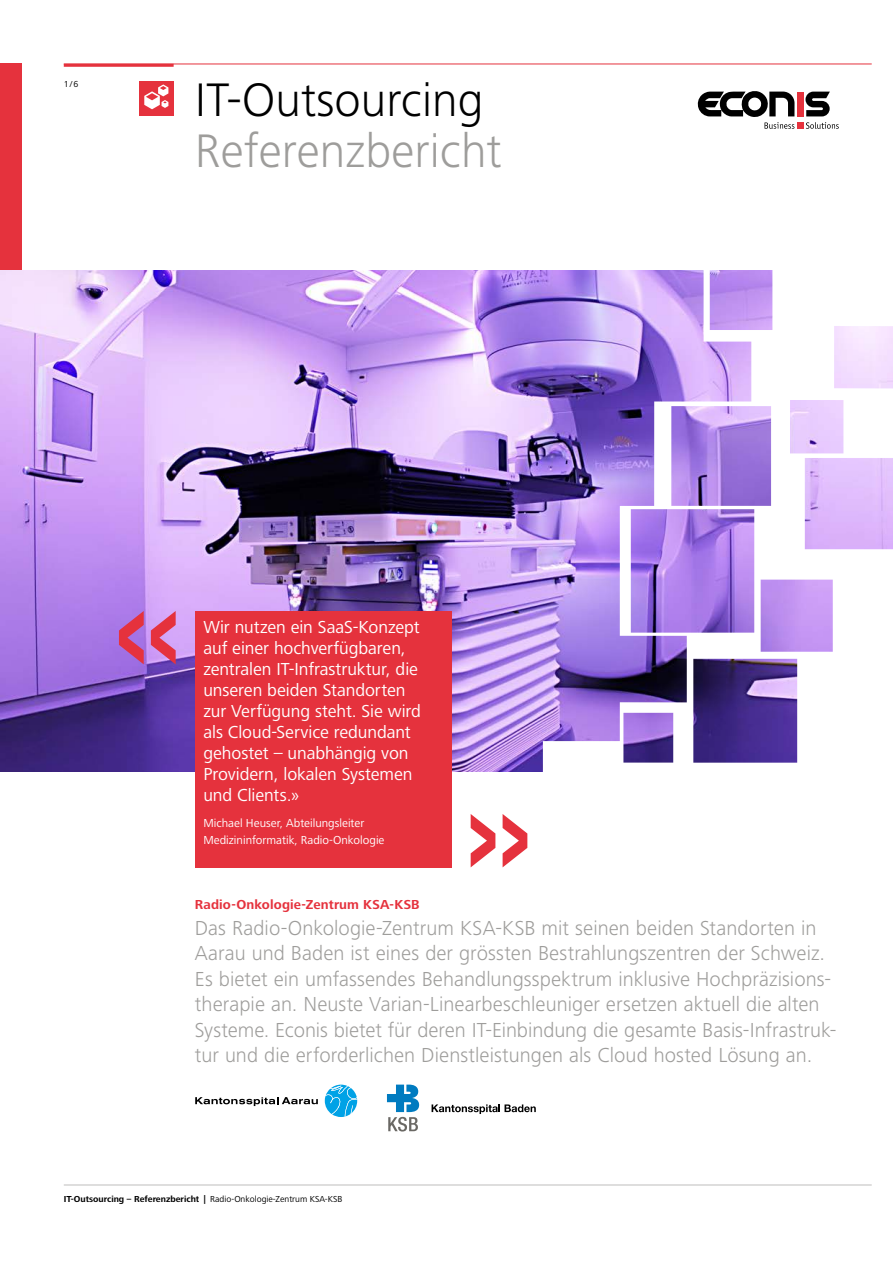
<style>
.page{position:relative;width:893px;height:1263px;background:#fff}
.page>*{position:absolute;margin:0;border:0;box-sizing:border-box;transform-origin:0 0}
.t1{font:300 48.75px "Frutiger Next LT";color:#9e9d9b}
.t2{font:300 48.75px "Frutiger Next LT";color:#000}
.t3{font:300 21px/25.5px "Frutiger Next LT";color:#9e9d9b}
.t4{font:18px/21px "Frutiger Next LT";letter-spacing:-.005em;color:#fff}
.t5{font:700 13.5px "Frutiger Next LT";letter-spacing:.01em;color:#e5323d}
.t6{font:12px/17.2px "Frutiger Next LT";color:#fff}
.t7{font:700 9px "Frutiger Next LT";color:#000}
.t8{font:9px "Frutiger Next LT";color:#000}
.s1{font-weight:400}
</style>
<div class="page">
<hr style="left:64px;top:64px;width:808px;height:1px;background:#e5323d">
<hr style="left:64px;top:64px;width:110px;height:3px;background:#e5323d">
<hr style="left:64px;top:1185px;width:808px;height:1px;background:#bebdbc">
<div style="left:0;top:64px;width:21px;height:207px;background:#e5323d"></div>
<div style="left:139px;top:81px;width:35px;height:35px;background:#e5323d"></div>
<svg style="left:144px;top:84px;width:24px;height:25px"></svg>
<img style="left:0;top:271px;width:543px;height:500px">
<svg style="left:543px;top:270px;width:350px;height:493px"></svg>
<div style="left:195px;top:611px;width:256px;height:256px;background:#e5323d"></div>
<svg style="left:119px;top:611px;width:57px;height:53px;background:#cb64a2"></svg>
<svg style="left:471px;top:814px;width:56px;height:53px"></svg>
<div style="left:797px;top:92px;width:6px;height:24px;background:#e5323d"></div>
<div style="left:797px;top:122px;width:6px;height:7px;background:#e5323d"></div>
<svg style="left:805px;top:92px;width:25px;height:24px"></svg>
<svg style="left:698px;top:91px;width:96px;height:38px"></svg>
<svg style="left:806px;top:122px;width:33px;height:7px"></svg>
<svg style="left:195px;top:1097px;width:123px;height:9px"></svg>
<svg style="left:325px;top:1084px;width:32px;height:33px"></svg>
<svg style="left:387px;top:1084px;width:32px;height:47px"></svg>
<svg style="left:432px;top:1104px;width:104px;height:10px"></svg>
<p class="t8" style="left:64px;top:79px;width:16px">1/6</p>
<h1 class="t2" style="left:195px;top:72px;width:290px">IT-Outsourcing</h1>
<h1 class="t1" style="left:195px;top:124px;width:309px">Referenzbericht</h1>
<p class="t4" style="left:203px;top:617px;width:219px">Wir nutzen ein SaaS-Konzept auf einer hochverfügbaren, zentralen IT-Infrastruktur, die unseren beiden Standorten zur Verfügung steht. Sie wird als Cloud-Service redundant gehostet – unabhängig von<br>Providern, lokalen Systemen und Clients.»</p>
<p class="t6" style="left:203px;top:814px;width:183px">Michael Heuser, Abteilungsleiter<br>Medizininformatik, Radio-Onkologie</p>
<p class="t5" style="left:195px;top:897px;width:226px">Radio-Onkologie-Zentrum KSA-KSB</p>
<p class="t3" style="left:195px;top:915px;width:643px">Das Radio-Onkologie-Zentrum KSA-KSB mit seinen beiden Standorten in Aarau und Baden ist eines der grössten Bestrahlungszentren der Schweiz.<br>Es bietet ein umfassendes Behandlungsspektrum inklusive Hochpräzisions&shy;therapie an. Neuste Varian-Linearbeschleuniger ersetzen aktuell die alten Systeme. Econis bietet für deren IT-Einbindung die gesamte Basis-Infrastruk&shy;tur und die erforderlichen Dienstleistungen als Cloud hosted Lösung an.</p>
<p class="t7" style="left:64px;top:1194px;width:280px">IT-Outsourcing – Referenzbericht | <span class="s1">Radio-Onkologie-Zentrum KSA-KSB</span></p>
</div>
